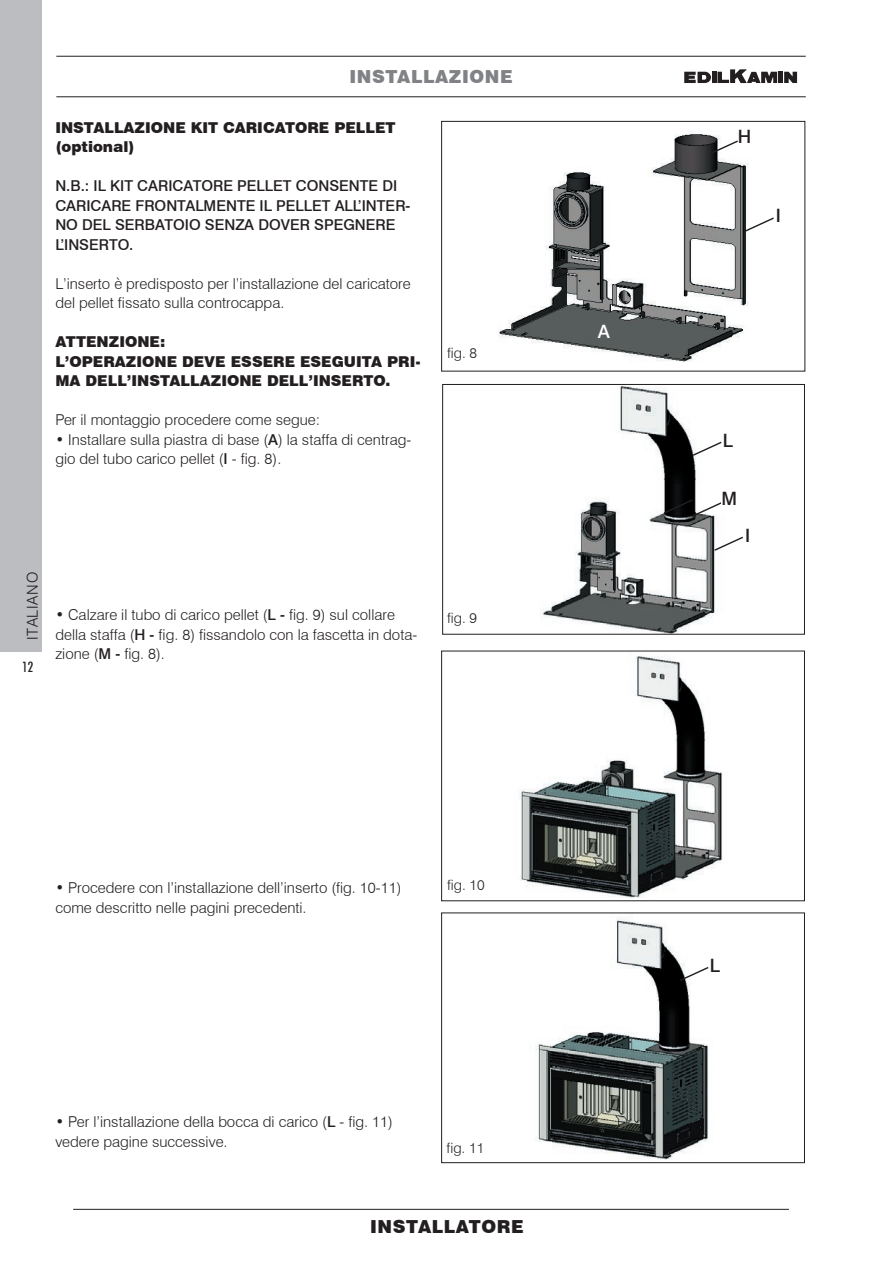
<style>
.page{position:relative;width:893px;height:1263px;background:#fff}
.page>*{position:absolute;margin:0;border:0;box-sizing:border-box;transform-origin:0 0}
.t1{font:500 18.45px "Swiss 721 BT";color:#231f20}
.t2{font:500 18.45px "Swiss 721 BT";color:#fff}
.t3{font:900 18px "Swiss 721 BT";letter-spacing:.03em;color:#808285}
.t4{font:900 18px "Swiss 721 BT";letter-spacing:.03em;color:#231f20}
.t5{font:300 15px/19.5px "Swiss 721 BT";color:#231f20}
.t6{font:900 15px/19.5px "Swiss 721 BT";color:#231f20}
.t7{font:500 15px/19.5px "Swiss 721 BT";color:#231f20}
.t8{font:300 15px "Swiss 721 BT";letter-spacing:.05em;color:#231f20}
.t9{font:300 14.25px "Swiss 721 BT";color:#231f20}
.t10{font:500 condensed 14.25px "Futura BT";color:#231f20}
.s1{font-weight:500}
</style>
<div class="page">
<div style="left:0;top:0;width:42px;height:652px;background:#bcbdc0"></div>
<img style="left:519px;top:656px;width:203px;height:242px">
<div style="left:441px;top:651px;width:364px;height:250px;border:1px solid #231f20"></div>
<img style="left:499px;top:130px;width:250px;height:232px">
<div style="left:441px;top:121px;width:364px;height:250px;border:1px solid #231f20"></div>
<img style="left:541px;top:386px;width:176px;height:246px">
<div style="left:442px;top:384px;width:363px;height:250px;border:1px solid #231f20"></div>
<img style="left:535px;top:917px;width:174px;height:243px">
<div style="left:441px;top:913px;width:364px;height:250px;border:1px solid #231f20"></div>
<svg style="left:713px;top:535px;width:30px;height:17px"></svg>
<svg style="left:662px;top:498px;width:59px;height:20px"></svg>
<svg style="left:743px;top:216px;width:31px;height:17px"></svg>
<svg style="left:708px;top:139px;width:31px;height:17px"></svg>
<div style="left:738px;top:129px;width:21px;height:17px;background:#fff"></div>
<svg style="left:691px;top:440px;width:31px;height:17px"></svg>
<svg style="left:678px;top:965px;width:31px;height:17px"></svg>
<hr style="left:56px;top:56px;width:750px;height:1px;background:#231f20">
<hr style="left:56px;top:96px;width:750px;height:1px;background:#231f20">
<div style="left:778px;top:72px;width:5px;height:11px;background:#231f20"></div>
<hr style="left:712px;top:72px;width:4px;height:11px;background:#231f20">
<svg style="left:684px;top:72px;width:27px;height:11px"></svg>
<svg style="left:717px;top:69px;width:60px;height:14px"></svg>
<svg style="left:784px;top:72px;width:13px;height:11px"></svg>
<hr style="left:73px;top:1209px;width:716px;height:1px;background:#231f20">
<p class="t3" style="left:349px;top:65px;width:165px">INSTALLAZIONE</p>
<p class="t6" style="left:55px;top:117px;width:342px">INSTALLAZIONE KIT CARICATORE PELLET (optional)</p>
<p class="t7" style="left:55px;top:176px;width:357px">N.B.: IL KIT CARICATORE PELLET CONSENTE DI CARICARE FRONTALMENTE IL PELLET ALL’INTER-NO DEL SERBATOIO SENZA DOVER SPEGNERE L’INSERTO.</p>
<p class="t5" style="left:55px;top:273px;width:357px">L’inserto è predisposto per l’installazione del caricatore del pellet fissato sulla controcappa.</p>
<p class="t6" style="left:55px;top:332px;width:367px">ATTENZIONE:<br>L’OPERAZIONE DEVE ESSERE ESEGUITA PRI-<br>MA DELL’INSTALLAZIONE DELL’INSERTO.</p>
<p class="t5" style="left:55px;top:410px;width:266px">Per il montaggio procedere come segue:</p>
<p class="t5" style="left:55px;top:429px;width:357px">• Installare sulla piastra di base (<span class="s1">A</span>) la staffa di centrag&shy;gio del tubo carico pellet (<span class="s1">I</span> - fig. 8).</p>
<p class="t9" style="left:447px;top:344px;width:32px">fig. 8</p>
<p class="t8" style="left:24px;top:640px;width:70px;rotate:-90deg">ITALIANO</p>
<p class="t10" style="left:22px;top:658px;width:12px">12</p>
<p class="t5" style="left:55px;top:605px;width:364px">• Calzare il tubo di carico pellet (<span class="s1">L -</span> fig. 9) sul collare della staffa (<span class="s1">H -</span> fig. 8) fissandolo con la fascetta in dota&shy;zione (<span class="s1">M -</span> fig. 8).</p>
<p class="t9" style="left:447px;top:609px;width:32px">fig. 9</p>
<p class="t2" style="left:598px;top:320px;width:14px">A</p>
<p class="t5" style="left:55px;top:878px;width:348px">• Procedere con l’installazione dell’inserto (fig. 10-11) come descritto nelle pagini precedenti.</p>
<p class="t9" style="left:447px;top:876px;width:39px">fig. 10</p>
<p class="t5" style="left:55px;top:1112px;width:339px">• Per l’installazione della bocca di carico (<span class="s1">L</span> - fig. 11) vedere pagine successive.</p>
<p class="t9" style="left:447px;top:1139px;width:39px">fig. 11</p>
<p class="t4" style="left:370px;top:1216px;width:155px">INSTALLATORE</p>
<p class="t1" style="left:738px;top:126px;width:15px">H</p>
<p class="t1" style="left:776px;top:205px;width:7px">I</p>
<p class="t1" style="left:723px;top:429px;width:12px">L</p>
<p class="t1" style="left:722px;top:487px;width:17px">M</p>
<p class="t1" style="left:745px;top:524px;width:7px">I</p>
<p class="t1" style="left:710px;top:954px;width:12px">L</p>
</div>
